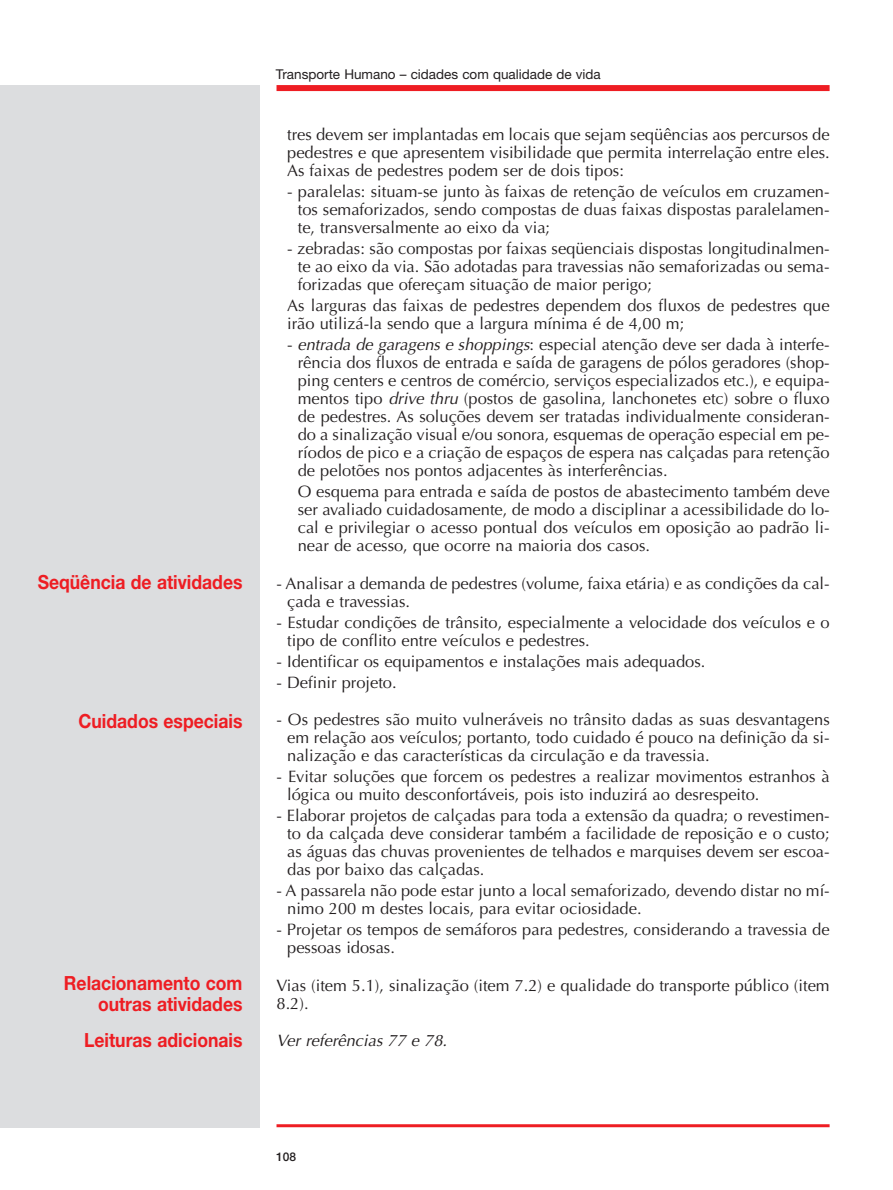
<style>
.page{position:relative;width:893px;height:1190px;background:#fff}
.page>*{position:absolute;margin:0;border:0;box-sizing:border-box;transform-origin:0 0}
.t1{font:700 19.5px/21px "Helvetica Neue";color:#ee1d23;text-align:right;scale:.9 1}
.t2{font:16.5px/18px "Optima";color:#231f20;text-align:justify}
.t3{font:italic 16.5px "Optima";color:#231f20}
.t4{font:13.5px "Helvetica Neue";color:#231f20}
.t5{font:500 12px "Helvetica Neue";color:#231f20}
.s1{font-style:italic}
</style>
<div class="page">
<div style="left:276px;top:85px;width:553px;height:6px;background:#ee1d23"></div>
<hr style="left:276px;top:1124px;width:553px;height:3px;background:#ee1d23">
<div style="left:0;top:85px;width:259px;height:1042px;background:#dcdddf"></div>
<p class="t1" style="left:38px;top:574px;width:229px">Seqüência de atividades</p>
<p class="t1" style="left:79px;top:712px;width:184px">Cuidados especiais</p>
<p class="t1" style="left:64px;top:975px;width:200px">Relacionamento com outras atividades</p>
<p class="t1" style="left:84px;top:1032px;width:177px">Leituras adicionais</p>
<p class="t4" style="left:276px;top:69px;width:326px">Transporte Humano – cidades com qualidade de vida</p>
<p class="t2" style="left:287px;top:129px;width:544px">tres devem ser implantadas em locais que sejam seqüências aos percursos de pedestres e que apresentem visibilidade que permita interrelação entre eles.<br>As faixas de pedestres podem ser de dois tipos:</p>
<p class="t2" style="left:298px;top:186px;width:533px;text-indent:-11px">- paralelas: situam-se junto às faixas de retenção de veículos em cruzamen&shy;tos semaforizados, sendo compostas de duas faixas dispostas paralelamen&shy;te, transversalmente ao eixo da via;</p>
<p class="t2" style="left:298px;top:243px;width:533px;text-indent:-11px">- zebradas: são compostas por faixas seqüenciais dispostas longitudinalmen&shy;te ao eixo da via. São adotadas para travessias não semaforizadas ou sema&shy;forizadas que ofereçam situação de maior perigo;</p>
<p class="t2" style="left:287px;top:300px;width:544px">As larguras das faixas de pedestres dependem dos fluxos de pedestres que irão utilizá-la sendo que a largura mínima é de 4,00 m;</p>
<p class="t2" style="left:298px;top:339px;width:533px;text-indent:-11px">- <span class="s1">entrada de garagens e shoppings</span>: especial atenção deve ser dada à interfe&shy;rência dos fluxos de entrada e saída de garagens de pólos geradores (shop&shy;ping centers e centros de comércio, serviços especializados etc.), e equipa&shy;mentos tipo <span class="s1">drive thru</span> (postos de gasolina, lanchonetes etc) sobre o fluxo de pedestres. As soluções devem ser tratadas individualmente consideran&shy;do a sinalização visual e/ou sonora, esquemas de operação especial em pe&shy;ríodos de pico e a criação de espaços de espera nas calçadas para retenção de pelotões nos pontos adjacentes às interferências.</p>
<p class="t2" style="left:298px;top:486px;width:533px">O esquema para entrada e saída de postos de abastecimento também deve ser avaliado cuidadosamente, de modo a disciplinar a acessibilidade do lo&shy;cal e privilegiar o acesso pontual dos veículos em oposição ao padrão li&shy;near de acesso, que ocorre na maioria dos casos.</p>
<p class="t2" style="left:287px;top:578px;width:544px;text-indent:-11px">- Analisar a demanda de pedestres (volume, faixa etária) e as condições da cal&shy;çada e travessias.</p>
<p class="t2" style="left:287px;top:617px;width:544px;text-indent:-11px">- Estudar condições de trânsito, especialmente a velocidade dos veículos e o tipo de conflito entre veículos e pedestres.</p>
<p class="t2" style="left:276px;top:656px;width:430px">- Identificar os equipamentos e instalações mais adequados.</p>
<p class="t2" style="left:276px;top:677px;width:122px">- Definir projeto.</p>
<p class="t2" style="left:287px;top:714px;width:544px;text-indent:-11px">- Os pedestres são muito vulneráveis no trânsito dadas as suas desvantagens em relação aos veículos; portanto, todo cuidado é pouco na definição da si&shy;nalização e das características da circulação e da travessia.</p>
<p class="t2" style="left:287px;top:771px;width:544px;text-indent:-11px">- Evitar soluções que forcem os pedestres a realizar movimentos estranhos à lógica ou muito desconfortáveis, pois isto induzirá ao desrespeito.</p>
<p class="t2" style="left:287px;top:810px;width:544px;text-indent:-11px">- Elaborar projetos de calçadas para toda a extensão da quadra; o revestimen&shy;to da calçada deve considerar também a facilidade de reposição e o custo; as águas das chuvas provenientes de telhados e marquises devem ser escoa&shy;das por baixo das calçadas.</p>
<p class="t2" style="left:287px;top:885px;width:544px;text-indent:-11px">- A passarela não pode estar junto a local semaforizado, devendo distar no mí&shy;nimo 200 m destes locais, para evitar ociosidade.</p>
<p class="t2" style="left:287px;top:924px;width:544px;text-indent:-11px">- Projetar os tempos de semáforos para pedestres, considerando a travessia de pessoas idosas.</p>
<p class="t2" style="left:276px;top:980px;width:554px">Vias (item 5.1), sinalização (item 7.2) e qualidade do transporte público (item<br>8.2).</p>
<p class="t3" style="left:276px;top:1034px;width:175px">Ver referências 77 e 78.</p>
<p class="t5" style="left:276px;top:1152px;width:22px">108</p>
</div>
